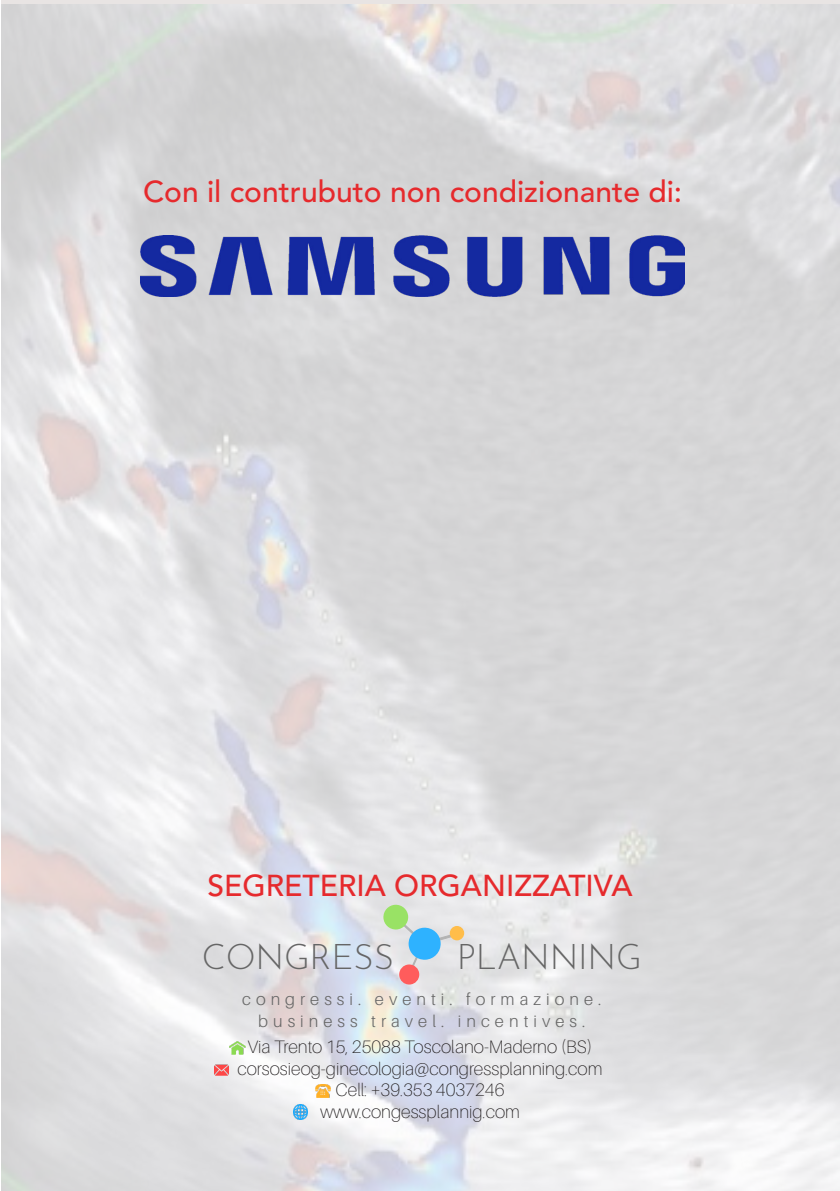
<style>
.page{position:relative;width:840px;height:1191px;background:#fff}
.page>*{position:absolute;margin:0;border:0;box-sizing:border-box;transform-origin:0 0}
.t1{font:300 34.8px "Josefin Sans";letter-spacing:-.005em;color:#666}
.t2{font:500 30px "Avenir LT Std";color:#e62a2d}
.t3{font:100 18px "Aileron";color:#231f20}
.t4{font:300 16.8px/21.8px "Aileron";letter-spacing:.3em;color:#666;text-align:center}
</style>
<div class="page">
<img style="left:1px;top:4px;width:838px;height:1187px">
<svg style="left:438px;top:934px;width:13px;height:7px"></svg>
<div style="left:449px;top:925px;width:15px;height:15px;background:#ffbd4a;border-radius:50%"></div>
<svg style="left:402px;top:923px;width:12px;height:11px"></svg>
<svg style="left:411px;top:955px;width:7px;height:11px"></svg>
<div style="left:408px;top:927px;width:33px;height:33px;background:#2eb2ff;border-radius:50%"></div>
<div style="left:399px;top:964px;width:20px;height:20px;background:#ff5c5c;border-radius:50%"></div>
<div style="left:383px;top:904px;width:25px;height:25px;background:#99e265;border-radius:50%"></div>
<img style="left:229px;top:1041px;width:16px;height:13px">
<img style="left:215px;top:1064px;width:14px;height:11px">
<img style="left:315px;top:1084px;width:15px;height:13px">
<img style="left:293px;top:1104px;width:14px;height:15px">
<img style="left:141px;top:235px;width:543px;height:61px">
<p class="t2" style="left:143px;top:175px;width:540px">Con il contrubuto non condizionante di:</p>
<p class="t2" style="left:207px;top:867px;width:426px">SEGRETERIA ORGANIZZATIVA</p>
<p class="t1" style="left:202px;top:930px;width:193px">CONGRESS</p>
<p class="t1" style="left:456px;top:930px;width:186px">PLANNING</p>
<p class="t4" style="left:242px;top:988px;width:360px">congressi. eventi. formazione. business travel. incentives.</p>
<p class="t3" style="left:247px;top:1037px;width:346px">Via Trento 15, 25088 Toscolano-Maderno (BS)</p>
<p class="t3" style="left:237px;top:1058px;width:366px">corsosieog-ginecologia@congressplanning.com</p>
<p class="t3" style="left:335px;top:1080px;width:170px">Cell: +39.353 4037246</p>
<p class="t3" style="left:320px;top:1101px;width:201px">www.congessplannig.com</p>
</div>
